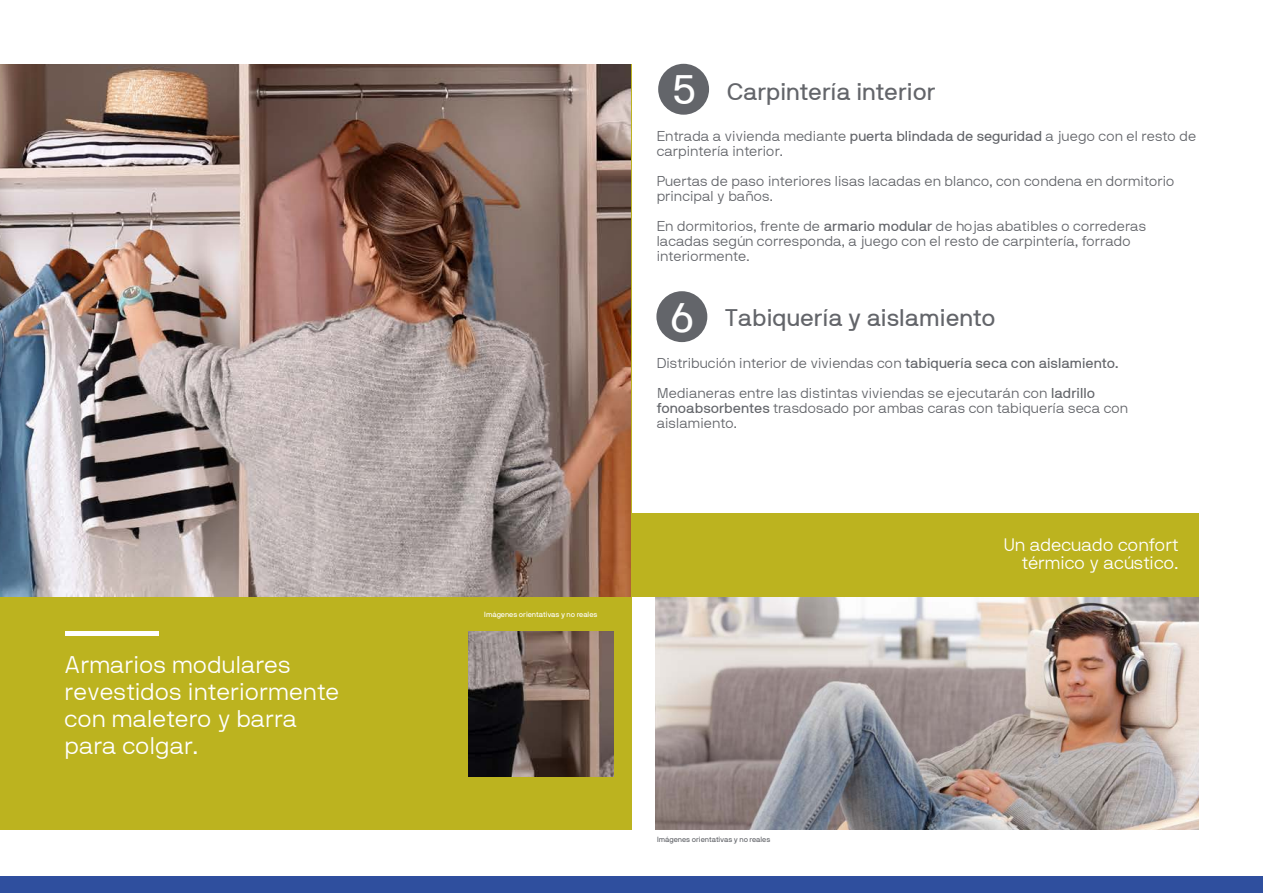
<style>
.page{position:relative;width:1263px;height:893px;background:#fff}
.page>*{position:absolute;margin:0;border:0;box-sizing:border-box;transform-origin:0 0}
.t1{font:24px/27px "NB International Light Webfont";color:#fff}
.t2{font:24px "NB International Regular Webfont";color:#63656a}
.t3{font:18px/18px "NB International Light Webfont";letter-spacing:-.005em;color:#fff;text-align:right}
.t4{font:14.25px/15px "NB International Light Webfont";color:#63656a}
.t5{font:7.5px "NB International Pro";color:#fff}
.t6{font:7.5px "NB International Pro";color:#63656a}
.s1{font-size:41.1px;color:#fff}
.s2{font-family:"NB International Regular Webfont"}
</style>
<div class="page">
<div style="left:0;top:64px;width:631px;height:765px;background:#bcb31f"></div>
<div style="left:658px;top:64px;width:51px;height:51px;background:#63656a;border-radius:50%"></div>
<div style="left:656px;top:291px;width:51px;height:51px;background:#63656a;border-radius:50%"></div>
<div style="left:66px;top:631px;width:93px;height:5px;background:#fff"></div>
<img style="left:656px;top:597px;width:543px;height:232px">
<div style="left:628px;top:514px;width:571px;height:83px;background:#bcb31f"></div>
<img style="left:0;top:64px;width:630px;height:532px">
<img style="left:469px;top:631px;width:145px;height:145px">
<div style="left:0;top:877px;width:1263px;height:16px;background:#2f4f9e"></div>
<h1 class="t1" style="left:65px;top:651px;width:276px">Armarios modulares revestidos interiormente con maletero y barra para colgar.</h1>
<p class="t5" style="left:484px;top:610px;width:115px">Imágenes orientativas y no reales</p>
<h1 class="t2" style="left:672px;top:78px;width:265px"><span class="s1">5</span> Carpintería interior</h1>
<p class="t4" style="left:657px;top:128px;width:541px">Entrada a vivienda mediante <span class="s2">puerta blindada de seguridad</span> a juego con el resto de carpintería interior.</p>
<p class="t4" style="left:657px;top:173px;width:519px">Puertas de paso interiores lisas lacadas en blanco, con condena en dormitorio principal y baños.</p>
<p class="t4" style="left:657px;top:218px;width:491px">En dormitorios, frente de <span class="s2">armario modular</span> de hojas abatibles o correderas lacadas según corresponda, a juego con el resto de carpintería, forrado interiormente.</p>
<h1 class="t2" style="left:670px;top:304px;width:327px"><span class="s1">6</span> Tabiquería y aislamiento</h1>
<p class="t4" style="left:657px;top:348px;width:464px;line-height:30px">Distribución interior de viviendas con <span class="s2">tabiquería seca con aislamiento.<br></span>Medianeras entre las distintas viviendas se ejecutarán con <span class="s2">ladrillo</span></p>
<p class="t4" style="left:657px;top:400px;width:473px"><span class="s2">fonoabsorbentes</span> trasdosado por ambas caras con tabiquería seca con aislamiento.</p>
<p class="t3" style="left:1004px;top:536px;width:176px">Un adecuado confort térmico y acústico.</p>
<p class="t6" style="left:657px;top:835px;width:115px">Imágenes orientativas y no reales</p>
</div>
